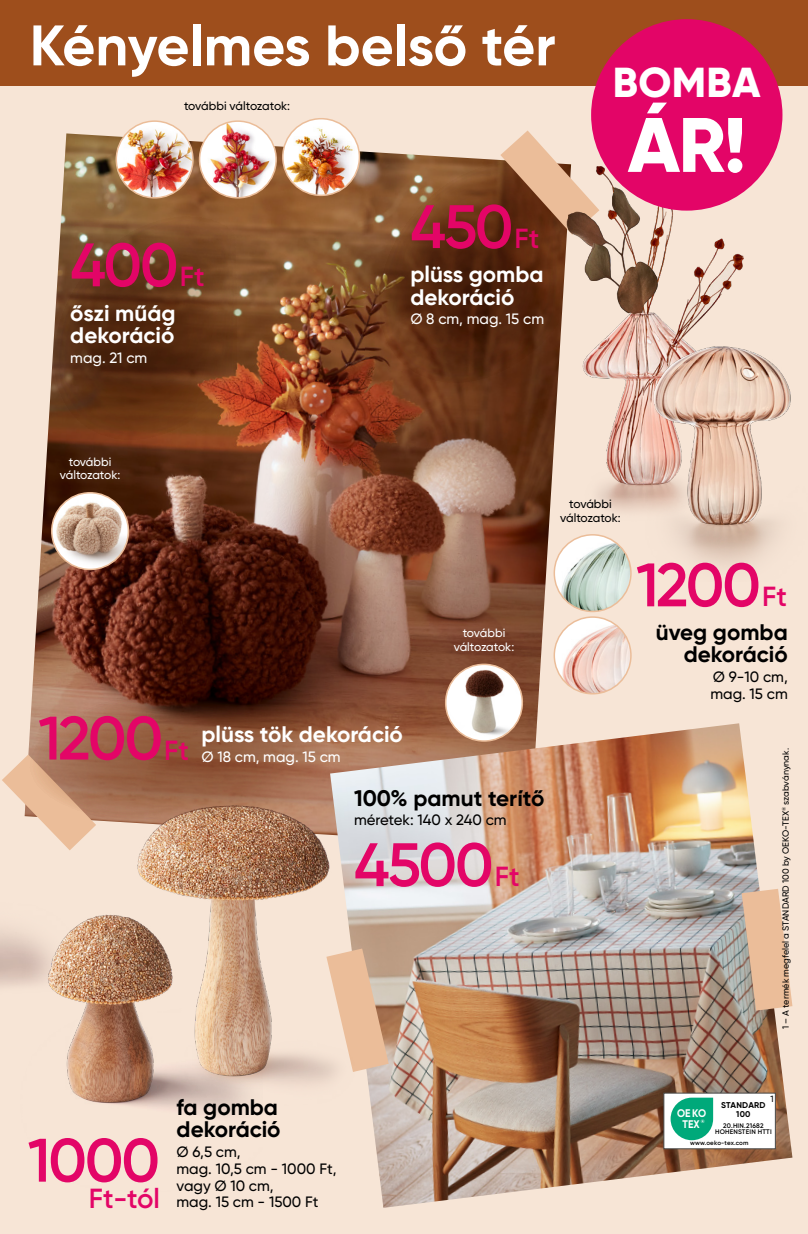
<style>
.page{position:relative;width:808px;height:1234px;background:#fff}
.page>*{position:absolute;margin:0;border:0;box-sizing:border-box;transform-origin:0 0}
.t1{font:800 76.95px "Gilroy";color:#fff}
.t2{font:600 61.2px "Gilroy";letter-spacing:-.04em;color:#e30567}
.t3{font:700 57px "Gilroy";color:#fff}
.t4{font:800 41.85px "Gilroy";letter-spacing:.01em;color:#fff}
.t5{font:600 27.6px "Gilroy";color:#e30567}
.t6{font:700 22.5px/22.5px "Gilroy";color:#fff}
.t7{font:700 22.5px/22.5px "Gilroy";color:#000}
.t8{font:500 15px/16.8px "Gilroy";color:#000}
.t9{font:500 15px "Gilroy";color:#fff}
.t10{font:500 12px/13.5px "Gilroy";letter-spacing:-.02em;color:#000;text-align:center}
.t11{font:500 12px/13.5px "Gilroy";letter-spacing:-.02em;color:#fff;text-align:center}
.t12{font:700 11.1px/10.9px "Gilroy";color:#fff;text-align:center;scale:.92 1}
.t13{font:500 9px "Gilroy";color:#000}
.t14{font:700 8.4px/8.7px "Gilroy";letter-spacing:.03em;color:#000;text-align:center}
.t15{font:600 6.6px/6.6px "Gilroy";letter-spacing:.03em;color:#000;text-align:center}
.t16{font:600 6.3px "Gilroy";letter-spacing:.03em;color:#000}
.t17{font:700 4.95px "Gilroy";color:#fff}
.s1{font-size:27.6px}
</style>
<div class="page">
<div style="left:0;top:0;width:808px;height:1233px;background:#f7e5d6"></div>
<img style="left:33px;top:133px;width:538px;height:590px">
<svg style="left:365px;top:155px;width:186px;height:244px;background:#67381b"></svg>
<img style="left:334px;top:723px;width:458px;height:484px">
<img style="left:116px;top:121px;width:77px;height:77px;border-radius:38px">
<div style="left:116px;top:120px;width:78px;height:78px;border:2px solid #ebbd99;border-radius:50%"></div>
<img style="left:285px;top:119px;width:74px;height:76px">
<div style="left:282px;top:118px;width:78px;height:78px;border:2px solid #ebbd99;border-radius:50%"></div>
<img style="left:200px;top:121px;width:76px;height:77px;border-radius:38px">
<div style="left:199px;top:120px;width:78px;height:78px;border:2px solid #ebbd99;border-radius:50%"></div>
<img style="left:554px;top:617px;width:77px;height:76px;border-radius:38px">
<div style="left:553px;top:616px;width:79px;height:78px;border:2px solid #ebbd99;border-radius:50%"></div>
<img style="left:554px;top:534px;width:77px;height:77px;border-radius:38px">
<div style="left:553px;top:534px;width:79px;height:78px;border:2px solid #ebbd99;border-radius:50%"></div>
<svg style="left:386px;top:948px;width:3px;height:123px"></svg>
<svg style="left:500px;top:130px;width:93px;height:105px"></svg>
<svg style="left:742px;top:888px;width:50px;height:122px;background:#e1bea1"></svg>
<div style="left:0;top:0;width:808px;height:85px;background:#9e4e1c"></div>
<img style="left:551px;top:136px;width:216px;height:393px">
<img style="left:645px;top:291px;width:146px;height:275px">
<img style="left:446px;top:664px;width:73px;height:76px">
<div style="left:445px;top:663px;width:78px;height:78px;border:2px solid #ebbd99;border-radius:50%"></div>
<img style="left:52px;top:492px;width:76px;height:77px;border-radius:38px">
<div style="left:51px;top:492px;width:78px;height:78px;border:2px solid #ebbd99;border-radius:50%"></div>
<img style="left:0;top:929px;width:68px;height:148px">
<img style="left:68px;top:795px;width:318px;height:377px">
<div style="left:663px;top:1092px;width:113px;height:56px;background:#fff;border:1px solid #4a4a49"></div>
<div style="left:670px;top:1097px;width:43px;height:42px;background:#00a97a;border-radius:21px"></div>
<svg style="left:40px;top:208px;width:199px;height:248px;background:#76482a"></svg>
<svg style="left:6px;top:676px;width:328px;height:159px;background:#9e6e55"></svg>
<div style="left:591px;top:19px;width:191px;height:191px;background:#e30567;border-radius:50%"></div>
<h3 class="t3" style="left:30px;top:10px;width:527px">Kényelmes belső tér</h3>
<p class="t10" style="left:184px;top:98px;width:108px">további változatok:</p>
<h2 class="t2" style="left:70px;top:227px;width:136px">400<span class="s1">Ft</span></h2>
<h3 class="t6" style="left:70px;top:301px;width:107px">őszi műág dekoráció</h3>
<p class="t9" style="left:70px;top:348px;width:78px">mag. 21 cm</p>
<p class="t11" style="left:60px;top:454px;width:62px">további változatok:</p>
<h2 class="t2" style="left:410px;top:189px;width:130px">450<span class="s1">Ft</span></h2>
<h3 class="t6" style="left:410px;top:263px;width:135px">plüss gomba dekoráció</h3>
<p class="t9" style="left:410px;top:310px;width:135px">Ø 8 cm, mag. 15 cm</p>
<h3 class="t4" style="left:613px;top:56px;width:149px">BOMBA</h3>
<h1 class="t1" style="left:628px;top:96px;width:120px">ÁR!</h1>
<p class="t10" style="left:560px;top:497px;width:62px">további változatok:</p>
<p class="t11" style="left:454px;top:626px;width:62px">további változatok:</p>
<h2 class="t2" style="left:38px;top:700px;width:152px">1200<span class="s1">Ft</span></h2>
<h3 class="t6" style="left:201px;top:722px;width:203px">plüss tök dekoráció</h3>
<p class="t9" style="left:201px;top:746px;width:141px">Ø 18 cm, mag. 15 cm</p>
<h3 class="t7" style="left:354px;top:786px;width:192px">100% pamut terítő</h3>
<p class="t8" style="left:354px;top:811px;width:154px">méretek: 140 x 240 cm</p>
<h2 class="t2" style="left:354px;top:826px;width:167px">4500<span class="s1">Ft</span></h2>
<h2 class="t2" style="left:636px;top:547px;width:152px">1200<span class="s1">Ft</span></h2>
<h3 class="t7" style="left:656px;top:620px;width:134px;text-align:right">üveg gomba dekoráció</h3>
<p class="t8" style="left:710px;top:668px;width:79px">Ø 9-10 cm, mag. 15 cm</p>
<p class="t13" style="left:780px;top:1029px;width:282px;rotate:-90deg">1 – A termék megfelel a STANDARD 100 by OEKO-TEX<sup>®</sup> szabványnak.</p>
<h3 class="t5" style="left:28px;top:1180px;width:134px"><sup>1000</sup>Ft-tól</h3>
<h3 class="t7" style="left:177px;top:1095px;width:106px">fa gomba dekoráció</h3>
<p class="t8" style="left:177px;top:1142px;width:161px">Ø 6,5 cm,<br>mag. 10,5 cm - 1000 Ft, vagy Ø 10 cm,<br>mag. 15 cm - 1500 Ft</p>
<p class="t13" style="left:770px;top:1092px;width:5px">1</p>
<p class="t14" style="left:721px;top:1100px;width:46px">STANDARD<br>100</p>
<p class="t15" style="left:715px;top:1121px;width:58px">20.HIN.21682<br>HOHENSTEIN HTTI</p>
<p class="t16" style="left:690px;top:1138px;width:60px">www.oeko-tex.com</p>
<p class="t12" style="left:677px;top:1106px;width:33px">OEKO<br>TEX</p>
<p class="t17" style="left:701px;top:1117px;width:5px">®</p>
</div>
